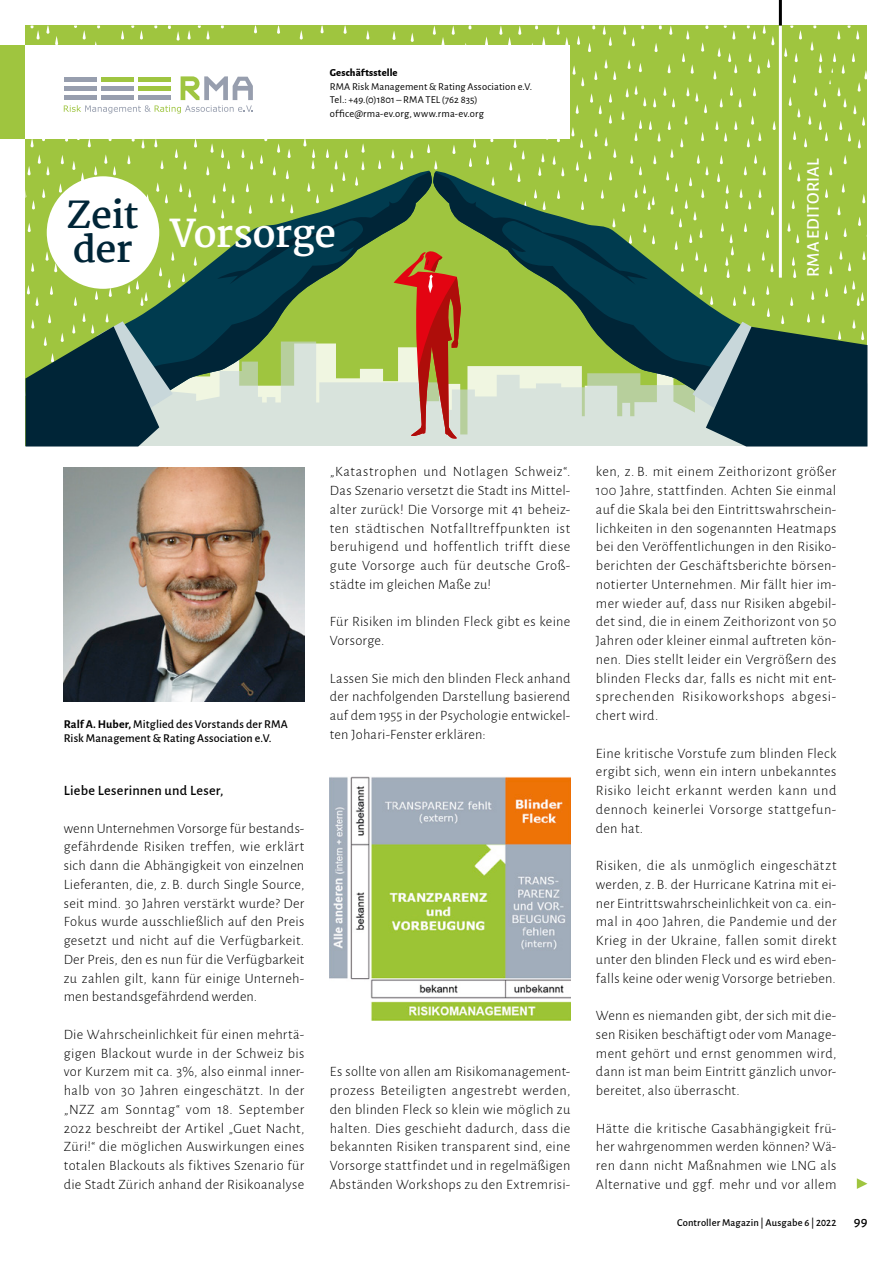
<style>
.page{position:relative;width:893px;height:1263px;background:#fff}
.page>*{position:absolute;margin:0;border:0;box-sizing:border-box;transform-origin:0 0}
.t1{font:700 37.8px "Martel";letter-spacing:-.015em;color:#fff}
.t2{font:700 36.6px/34px "Martel";letter-spacing:-.015em;color:#002537}
.t3{font:500 18px "Alegreya Sans";letter-spacing:.005em;color:#fff}
.t4{font:300 14.25px/18.8px "Alegreya Sans";letter-spacing:.02em;color:#000;text-align:justify}
.t5{font:500 14.25px "Alegreya Sans";letter-spacing:.015em;color:#000}
.t6{font:500 12px/14.2px "Alegreya Sans";letter-spacing:.01em;color:#000}
.t7{font:10.5px/13.5px "Alegreya Sans";letter-spacing:.01em;color:#000}
.t8{font:500 10.5px "Alegreya Sans";letter-spacing:.015em;color:#000}
.t9{font:800 10.5px "Alegreya Sans";letter-spacing:.015em;color:#000}
.s1{font-weight:700}
.s2{font-size:14.25px}
</style>
<div class="page">
<svg style="left:857px;top:1178px;width:10px;height:11px"></svg>
<img style="left:330px;top:777px;width:240px;height:243px">
<div style="left:0;top:45px;width:26px;height:94px;background:#9fc53f"></div>
<div style="left:173px;top:391px;width:204px;height:55px;background:#d8e3dc"></div>
<hr style="left:779px;top:0;width:3px;height:26px;background:#000">
<svg style="left:144px;top:172px;width:233px;height:219px;background:#779969"></svg>
<svg style="left:26px;top:313px;width:147px;height:133px;background:#395d51"></svg>
<svg style="left:26px;top:26px;width:345px;height:280px"></svg>
<svg style="left:377px;top:26px;width:491px;height:420px;background:#92ad65"></svg>
<img style="left:64px;top:468px;width:240px;height:233px">
<p class="t9" style="left:330px;top:65px;width:69px">Geschäftsstelle</p>
<p class="t7" style="left:330px;top:79px;width:204px">RMA Risk Management &amp; Rating Association e.V.<br>Tel.: +49.(0)1801 – RMA TEL (762 835) office@rma-ev.org, www.rma-ev.org</p>
<h2 class="t2" style="left:67px;top:198px;width:74px">Zeit der</h2>
<h1 class="t1" style="left:170px;top:212px;width:168px">Vorsorge</h1>
<p class="t3" style="left:800px;top:277px;width:120px;rotate:-90deg">RMA EDITORIAL</p>
<p class="t6" style="left:64px;top:716px;width:226px"><span class="s1">Ralf A. Huber,</span> Mitglied des Vorstands der RMA<br>Risk Management &amp; Rating Association e.V.</p>
<p class="t5" style="left:64px;top:780px;width:161px">Liebe Leserinnen und Leser,</p>
<p class="t4" style="left:64px;top:818px;width:242px">wenn Unternehmen Vorsorge für bestands&shy;gefährdende Risiken treffen, wie erklärt sich dann die Abhängigkeit von einzelnen Lieferanten, die, z. B. durch Single Source, seit mind. 30 Jahren verstärkt wurde? Der Fokus wurde ausschließlich auf den Preis gesetzt und nicht auf die Verfügbarkeit.<br>Der Preis, den es nun für die Verfügbarkeit zu zahlen gilt, kann für einige Unterneh&shy;men bestandsgefährdend werden.</p>
<p class="t4" style="left:64px;top:1024px;width:242px">Die Wahrscheinlichkeit für einen mehrtä&shy;gigen Blackout wurde in der Schweiz bis vor Kurzem mit ca. 3%, also einmal inner&shy;halb von 30 Jahren eingeschätzt. In der „NZZ am Sonntag“ vom 18. September 2022 beschreibt der Artikel „Guet Nacht, Züri!“ die möglichen Auswirkungen eines totalen Blackouts als fiktives Szenario für die Stadt Zürich anhand der Risikoanalyse</p>
<p class="t4" style="left:330px;top:462px;width:242px">„Katastrophen und Notlagen Schweiz“.<br>Das Szenario versetzt die Stadt ins Mittel&shy;alter zurück! Die Vorsorge mit 41 beheiz&shy;ten städtischen Notfalltreffpunkten ist beruhigend und hoffentlich trifft diese gute Vorsorge auch für deutsche Groß&shy;städte im gleichen Maße zu!</p>
<p class="t4" style="left:330px;top:612px;width:242px">Für Risiken im blinden Fleck gibt es keine<br>Vorsorge.</p>
<p class="t4" style="left:330px;top:668px;width:242px">Lassen Sie mich den blinden Fleck anhand der nachfolgenden Darstellung basierend auf dem 1955 in der Psychologie entwickel&shy;ten Johari-Fenster erklären:</p>
<p class="t4" style="left:330px;top:1062px;width:242px">Es sollte von allen am Risikomanagement&shy;prozess Beteiligten angestrebt werden, den blinden Fleck so klein wie möglich zu halten. Dies geschieht dadurch, dass die bekannten Risiken transparent sind, eine Vorsorge stattfindet und in regelmäßigen Abständen Workshops zu den Extremrisi-</p>
<p class="t4" style="left:596px;top:462px;width:242px">ken, z. B. mit einem Zeithorizont größer 100 Jahre, stattfinden. Achten Sie einmal auf die Skala bei den Eintrittswahrschein&shy;lichkeiten in den sogenannten Heatmaps bei den Veröffentlichungen in den Risiko&shy;berichten der Geschäftsberichte börsen&shy;notierter Unternehmen. Mir fällt hier im&shy;mer wieder auf, dass nur Risiken abgebil&shy;det sind, die in einem Zeithorizont von 50<br>Jahren oder kleiner einmal auftreten kön&shy;nen. Dies stellt leider ein Vergrößern des blinden Flecks dar, falls es nicht mit ent&shy;sprechenden Risikoworkshops abgesi&shy;chert wird.</p>
<p class="t4" style="left:596px;top:743px;width:242px">Eine kritische Vorstufe zum blinden Fleck ergibt sich, wenn ein intern unbekanntes Risiko leicht erkannt werden kann und dennoch keinerlei Vorsorge stattgefun&shy;den hat.</p>
<p class="t4" style="left:596px;top:856px;width:242px">Risiken, die als unmöglich eingeschätzt werden, z. B. der Hurricane Katrina mit ei&shy;ner Eintrittswahrscheinlichkeit von ca. ein&shy;mal in 400 Jahren, die Pandemie und der Krieg in der Ukraine, fallen somit direkt unter den blinden Fleck und es wird eben&shy;falls keine oder wenig Vorsorge betrieben.</p>
<p class="t4" style="left:596px;top:1006px;width:242px">Wenn es niemanden gibt, der sich mit die&shy;sen Risiken beschäftigt oder vom Manage&shy;ment gehört und ernst genommen wird, dann ist man beim Eintritt gänzlich unvor&shy;bereitet, also überrascht.</p>
<p class="t4" style="left:596px;top:1118px;width:242px">Hätte die kritische Gasabhängigkeit frü&shy;her wahrgenommen werden können? Wä&shy;ren dann nicht Maßnahmen wie LNG als Alternative und ggf. mehr und vor allem</p>
<p class="t8" style="left:677px;top:1215px;width:192px">Controller Magazin | Ausgabe 6 | 2022 <span class="s2">99</span></p>
</div>
